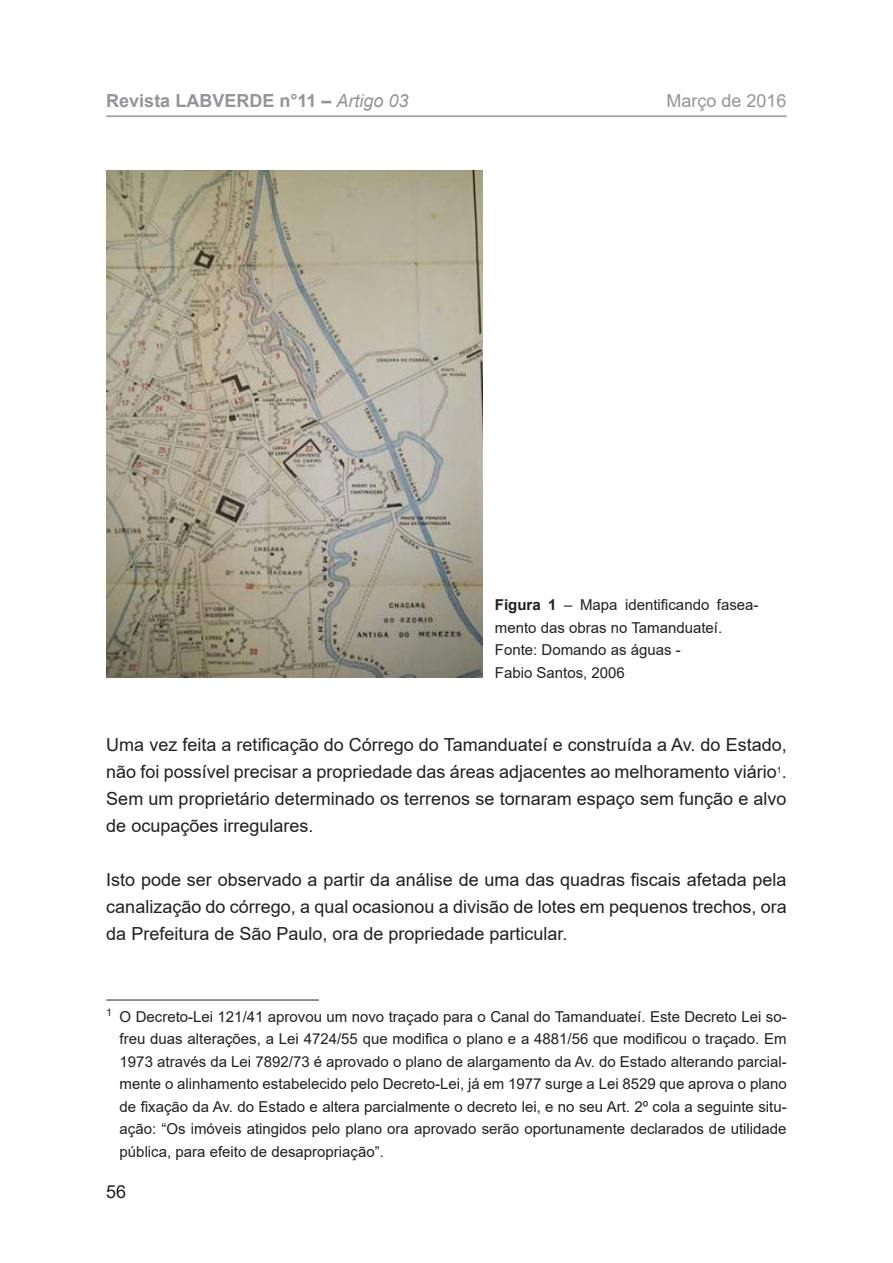
<style>
.page{position:relative;width:893px;height:1263px;background:#fff}
.page>*{position:absolute;margin:0;border:0;box-sizing:border-box;transform-origin:0 0}
.t1{font:18px/27px "Arial";color:#231f20;text-align:justify}
.t2{font:700 18px "Arial";color:#939598}
.t3{font:18px "Arial";color:#939598}
.t4{font:15px/22.5px "Arial";color:#231f20}
.s1{font-weight:400;font-style:italic}
.s2{font-weight:700}
</style>
<div class="page">
<hr style="left:106px;top:115px;width:681px;height:2px;background:#939598">
<img style="left:106px;top:170px;width:376px;height:507px">
<hr style="left:106px;top:1000px;width:213px;height:1px;background:#231f20">
<p class="t2" style="left:106px;top:88px;width:304px">Revista LABVERDE n°11 – <span class="s1">Artigo 03</span></p>
<p class="t3" style="left:667px;top:89px;width:122px">Março de 2016</p>
<p class="t4" style="left:495px;top:593px;width:265px"><span class="s2">Figura 1</span> – Mapa identificando fasea&shy;mento das obras no Tamanduateí.<br>Fonte: Domando as águas -<br>Fabio Santos, 2006</p>
<p class="t1" style="left:106px;top:731px;width:682px">Uma vez feita a retificação do Córrego do Tamanduateí e construída a Av. do Estado, não foi possível precisar a propriedade das áreas adjacentes ao melhoramento viário<sup>1</sup>.<br>Sem um proprietário determinado os terrenos se tornaram espaço sem função e alvo de ocupações irregulares.</p>
<p class="t1" style="left:106px;top:866px;width:682px">Isto pode ser observado a partir da análise de uma das quadras fiscais afetada pela canalização do córrego, a qual ocasionou a divisão de lotes em pequenos trechos, ora da Prefeitura de São Paulo, ora de propriedade particular.</p>
<p class="t4" style="left:120px;top:1005px;width:669px;text-align:justify;text-indent:-13px"><sup>1</sup> O Decreto-Lei 121/41 aprovou um novo traçado para o Canal do Tamanduateí. Este Decreto Lei so&shy;freu duas alterações, a Lei 4724/55 que modifica o plano e a 4881/56 que modificou o traçado. Em 1973 através da Lei 7892/73 é aprovado o plano de alargamento da Av. do Estado alterando parcial&shy;mente o alinhamento estabelecido pelo Decreto-Lei, já em 1977 surge a Lei 8529 que aprova o plano de fixação da Av. do Estado e altera parcialmente o decreto lei, e no seu Art. 2º cola a seguinte situ&shy;ação: “Os imóveis atingidos pelo plano ora aprovado serão oportunamente declarados de utilidade pública, para efeito de desapropriação”.</p>
<p class="t1" style="left:106px;top:1178px;width:22px">56</p>
</div>
